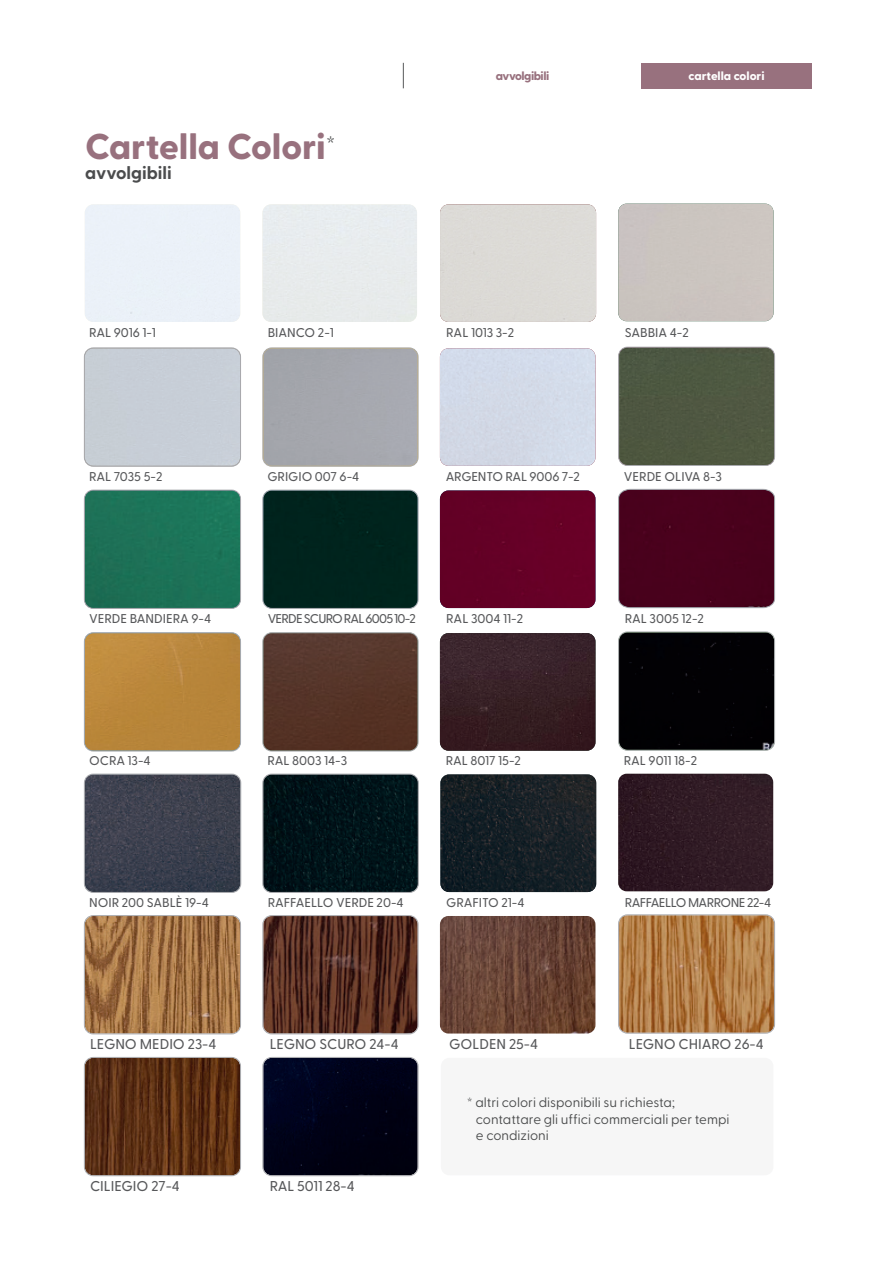
<style>
.page{position:relative;width:893px;height:1263px;background:#fff}
.page>*{position:absolute;margin:0;border:0;box-sizing:border-box;transform-origin:0 0}
.t1{font:800 36px "Greycliff CF";color:#98717e}
.t2{font:700 18px "Greycliff CF";color:#4b4c4d}
.nome{font:500 14.25px "Greycliff CF";color:#57585a}
.t3{font:13.5px/16.5px "Greycliff CF";color:#4b4c4d}
.nome-2{font:500 12.75px "Greycliff CF";letter-spacing:-.005em;color:#57585a}
.nome-3{font:500 12.75px "Greycliff CF";letter-spacing:-.06em;color:#57585a}
.nome-4{font:500 12.75px "Greycliff CF";letter-spacing:-.04em;color:#57585a}
.t4{font:800 12px "Greycliff CF";color:#fff}
.t5{font:800 12px "Greycliff CF";letter-spacing:-.04em;color:#98717e}
</style>
<div class="page">
<div style="left:441px;top:1058px;width:332px;height:117px;background:#f6f6f6;border-radius:9px"></div>
<div style="left:84px;top:348px;width:157px;height:119px;border:1px solid #a8a9ad;border-radius:9px"></div>
<div style="left:262px;top:348px;width:156px;height:119px;border:1px solid #a8a9ad;border-radius:9px"></div>
<div style="left:619px;top:348px;width:155px;height:116px;background:#4e5741"></div>
<div style="left:618px;top:347px;width:157px;height:119px;border:1px solid #a8a9ad;border-radius:9px"></div>
<div style="left:85px;top:490px;width:155px;height:117px;background:#1c7358"></div>
<div style="left:84px;top:490px;width:157px;height:119px;border:1px solid #a8a9ad;border-radius:9px"></div>
<div style="left:264px;top:490px;width:154px;height:118px;background:#00241d"></div>
<div style="left:262px;top:490px;width:156px;height:119px;border:1px solid #a8a9ad;border-radius:9px"></div>
<div style="left:440px;top:490px;width:155px;height:118px;background:#650026"></div>
<div style="left:618px;top:489px;width:157px;height:119px;background:#49011c"></div>
<img style="left:85px;top:634px;width:155px;height:117px">
<div style="left:84px;top:632px;width:157px;height:119px;border:1px solid #a8a9ad;border-radius:9px"></div>
<img style="left:264px;top:633px;width:154px;height:118px">
<div style="left:262px;top:632px;width:156px;height:119px;border:1px solid #a8a9ad;border-radius:9px"></div>
<img style="left:440px;top:633px;width:155px;height:118px">
<div style="left:619px;top:632px;width:155px;height:117px;background:#020104"></div>
<div style="left:618px;top:632px;width:157px;height:119px;border:1px solid #a8a9ad;border-radius:9px"></div>
<img style="left:85px;top:774px;width:155px;height:118px">
<div style="left:84px;top:774px;width:157px;height:119px;border:1px solid #a8a9ad;border-radius:9px"></div>
<img style="left:264px;top:774px;width:154px;height:117px">
<div style="left:262px;top:774px;width:157px;height:119px;border:1px solid #a8a9ad;border-radius:9px"></div>
<img style="left:440px;top:774px;width:156px;height:118px">
<img style="left:618px;top:774px;width:155px;height:117px">
<img style="left:85px;top:917px;width:155px;height:116px">
<div style="left:84px;top:915px;width:157px;height:119px;border:1px solid #a8a9ad;border-radius:9px"></div>
<img style="left:264px;top:916px;width:154px;height:117px">
<div style="left:262px;top:915px;width:156px;height:119px;border:1px solid #a8a9ad;border-radius:9px"></div>
<img style="left:440px;top:916px;width:155px;height:117px">
<img style="left:619px;top:916px;width:155px;height:117px">
<div style="left:618px;top:914px;width:157px;height:119px;border:1px solid #a8a9ad;border-radius:9px"></div>
<div style="left:618px;top:204px;width:155px;height:117px;background:#cbc4c0"></div>
<img style="left:85px;top:1058px;width:155px;height:117px">
<div style="left:84px;top:1057px;width:157px;height:119px;border:1px solid #a8a9ad;border-radius:9px"></div>
<img style="left:264px;top:1058px;width:154px;height:117px">
<div style="left:262px;top:1057px;width:156px;height:119px;border:1px solid #a8a9ad;border-radius:9px"></div>
<div style="left:641px;top:63px;width:170px;height:25px;background:#98717e"></div>
<svg style="left:403px;top:63px;width:1px;height:25px"></svg>
<p class="t1" style="left:85px;top:119px;width:252px">Cartella Colori<sup>*</sup></p>
<p class="t2" style="left:85px;top:159px;width:88px">avvolgibili</p>
<p class="t5" style="left:496px;top:67px;width:55px">avvolgibili</p>
<p class="t4" style="left:688px;top:67px;width:78px">cartella colori</p>
<p class="nome-2" style="left:89px;top:322px;width:68px">RAL 9016 1-1</p>
<p class="nome-2" style="left:268px;top:322px;width:68px">BIANCO 2-1</p>
<p class="nome-2" style="left:446px;top:322px;width:70px">RAL 1013 3-2</p>
<p class="nome-2" style="left:625px;top:322px;width:66px">SABBIA 4-2</p>
<p class="nome-2" style="left:89px;top:467px;width:75px">RAL 7035 5-2</p>
<p class="nome-2" style="left:267px;top:467px;width:93px">GRIGIO 007 6-4</p>
<p class="nome-2" style="left:446px;top:467px;width:136px">ARGENTO RAL 9006 7-2</p>
<p class="nome-2" style="left:624px;top:467px;width:100px">VERDE OLIVA 8-3</p>
<p class="nome-2" style="left:89px;top:609px;width:124px">VERDE BANDIERA 9-4</p>
<p class="nome-3" style="left:268px;top:609px;width:150px">VERDE SCURO RAL 6005 10-2</p>
<p class="nome-2" style="left:446px;top:609px;width:78px">RAL 3004 11-2</p>
<p class="nome-2" style="left:625px;top:609px;width:81px">RAL 3005 12-2</p>
<p class="nome-2" style="left:89px;top:750px;width:63px">OCRA 13-4</p>
<p class="nome-2" style="left:267px;top:750px;width:81px">RAL 8003 14-3</p>
<p class="nome-2" style="left:446px;top:750px;width:77px">RAL 8017 15-2</p>
<p class="nome-2" style="left:624px;top:750px;width:75px">RAL 9011 18-2</p>
<p class="nome-2" style="left:89px;top:893px;width:121px">NOIR 200 SABLÈ 19-4</p>
<p class="nome-2" style="left:268px;top:893px;width:137px">RAFFAELLO VERDE 20-4</p>
<p class="nome-2" style="left:446px;top:893px;width:80px">GRAFITO 21-4</p>
<p class="nome-4" style="left:625px;top:893px;width:148px">RAFFAELLO MARRONE 22-4</p>
<p class="nome" style="left:90px;top:1033px;width:128px">LEGNO MEDIO 23-4</p>
<p class="nome" style="left:270px;top:1033px;width:131px">LEGNO SCURO 24-4</p>
<p class="nome" style="left:449px;top:1033px;width:90px">GOLDEN 25-4</p>
<p class="nome" style="left:629px;top:1033px;width:136px">LEGNO CHIARO 26-4</p>
<p class="nome" style="left:90px;top:1175px;width:91px">CILIEGIO 27-4</p>
<p class="nome" style="left:270px;top:1175px;width:87px">RAL 5011 28-4</p>
<p class="t3" style="left:476px;top:1093px;width:255px;text-indent:-9px">* altri colori disponibili su richiesta; contattare gli uffici commerciali per tempi e condizioni</p>
</div>
